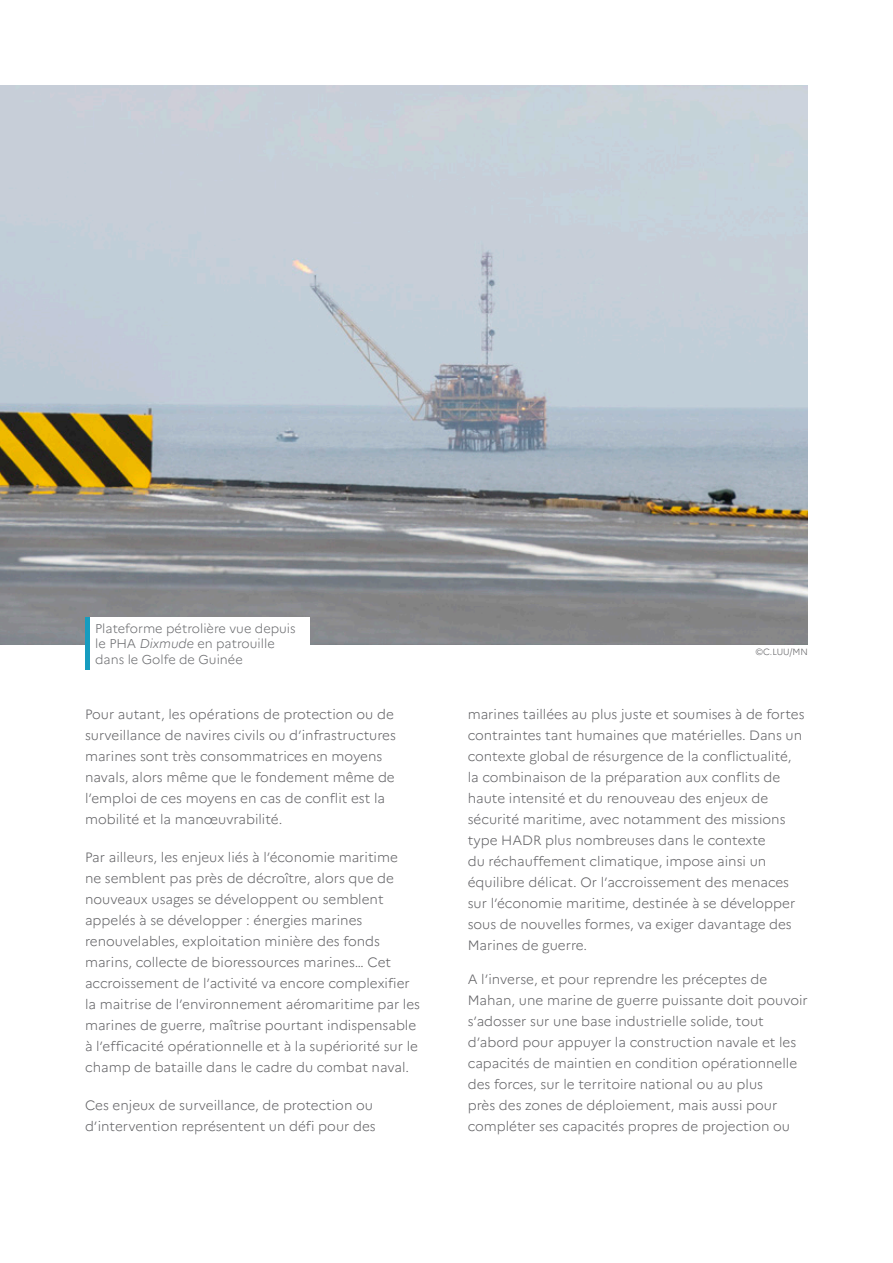
<style>
.page{position:relative;width:893px;height:1263px;background:#fff}
.page>*{position:absolute;margin:0;border:0;box-sizing:border-box;transform-origin:0 0}
.t1{font:300 13.5px/21px "Marianne";color:#636366}
.t2{font:300 12.75px/15.3px "Marianne";color:#6c6d70}
.t3{font:300 9px "Marianne";color:#636366}
.s1{font-style:italic}
</style>
<div class="page">
<img style="left:0;top:85px;width:808px;height:559px">
<div style="left:89px;top:617px;width:221px;height:53px;background:#fff"></div>
<hr style="left:85px;top:617px;width:4px;height:53px;background:#169cbf">
<p class="t2" style="left:95px;top:621px;width:202px">Plateforme pétrolière vue depuis le PHA <span class="s1">Dixmude</span> en patrouille dans le Golfe de Guinée</p>
<p class="t1" style="left:85px;top:704px;width:312px">Pour autant, les opérations de protection ou de surveillance de navires civils ou d’infrastructures marines sont très consommatrices en moyens navals, alors même que le fondement même de l’emploi de ces moyens en cas de conflit est la mobilité et la manœuvrabilité.</p>
<p class="t1" style="left:85px;top:847px;width:337px">Par ailleurs, les enjeux liés à l’économie maritime<br>ne semblent pas près de décroître, alors que de nouveaux usages se développent ou semblent appelés à se développer : énergies marines renouvelables, exploitation minière des fonds marins, collecte de bioressources marines… Cet accroissement de l’activité va encore complexifier la maitrise de l’environnement aéromaritime par les marines de guerre, maîtrise pourtant indispensable à l’efficacité opérationnelle et à la supériorité sur le champ de bataille dans le cadre du combat naval.</p>
<p class="t1" style="left:85px;top:1095px;width:292px">Ces enjeux de surveillance, de protection ou d’intervention représentent un défi pour des</p>
<p class="t3" style="left:755px;top:646px;width:54px">©C.LUU/MN</p>
<p class="t1" style="left:468px;top:704px;width:338px">marines taillées au plus juste et soumises à de fortes contraintes tant humaines que matérielles. Dans un contexte global de résurgence de la conflictualité, la combinaison de la préparation aux conflits de haute intensité et du renouveau des enjeux de sécurité maritime, avec notamment des missions type HADR plus nombreuses dans le contexte<br>du réchauffement climatique, impose ainsi un équilibre délicat. Or l’accroissement des menaces sur l’économie maritime, destinée à se développer sous de nouvelles formes, va exiger davantage des Marines de guerre.</p>
<p class="t1" style="left:468px;top:968px;width:342px">A l’inverse, et pour reprendre les préceptes de Mahan, une marine de guerre puissante doit pouvoir s’adosser sur une base industrielle solide, tout d’abord pour appuyer la construction navale et les capacités de maintien en condition opérationnelle des forces, sur le territoire national ou au plus<br>près des zones de déploiement, mais aussi pour compléter ses capacités propres de projection ou</p>
</div>
